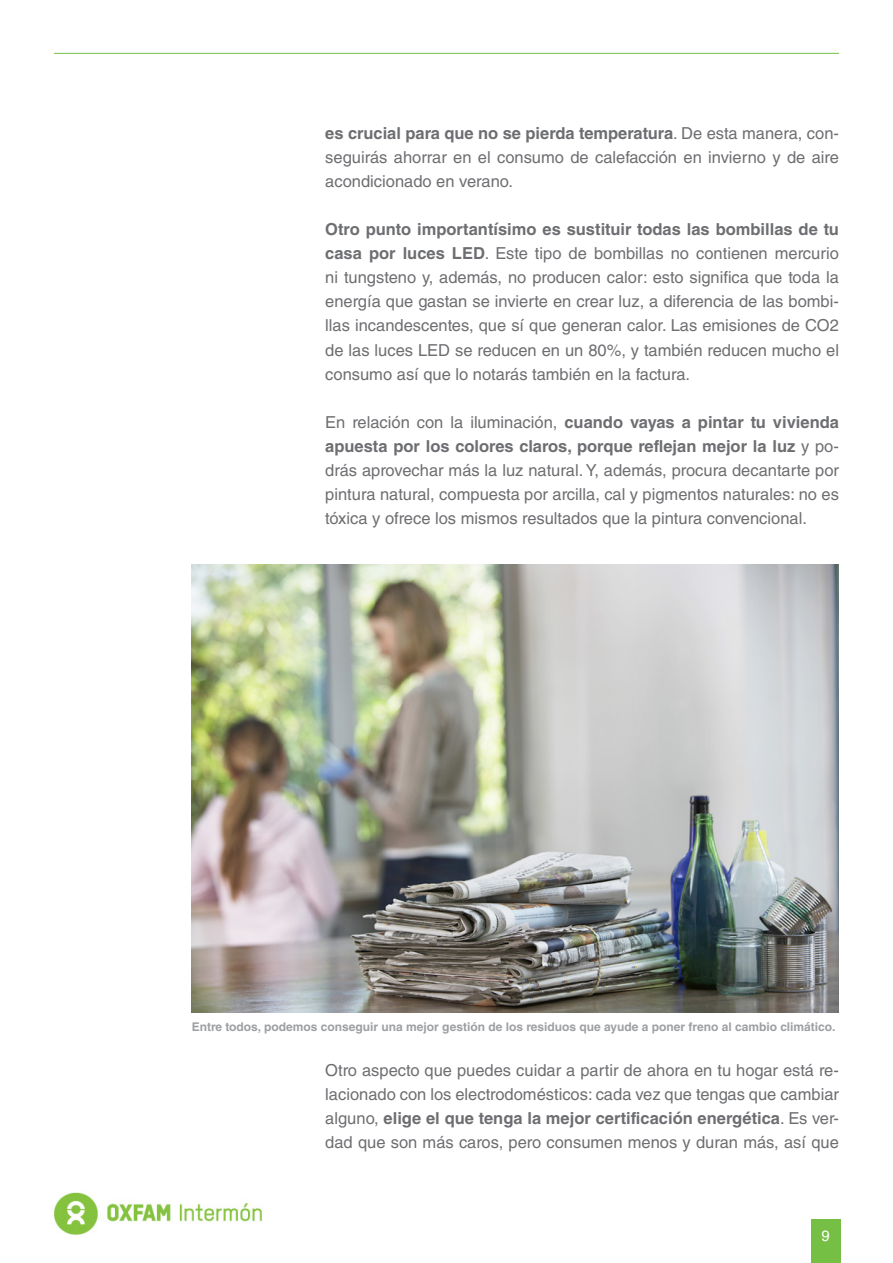
<style>
.page{position:relative;width:893px;height:1263px;background:#fff}
.page>*{position:absolute;margin:0;border:0;box-sizing:border-box;transform-origin:0 0}
.t1{font:16.5px/24px "Helvetica LT Std";color:#6d6e71;text-align:justify}
.t2{font:15px "Helvetica LT Std";color:#fff}
.t3{font:700 12px "Helvetica LT Std";color:#9d9fa2}
.s1{font-weight:700}
</style>
<div class="page">
<div style="left:811px;top:1220px;width:30px;height:43px;background:#75c044"></div>
<hr style="left:54px;top:53px;width:785px;height:1px;background:#75c044">
<img style="left:54px;top:1192px;width:208px;height:43px">
<img style="left:192px;top:564px;width:647px;height:448px">
<p class="t1" style="left:325px;top:122px;width:515px"><span class="s1">es crucial para que no se pierda temperatura</span>. De esta manera, con&shy;seguirás ahorrar en el consumo de calefacción en invierno y de aire acondicionado en verano.</p>
<p class="t1" style="left:325px;top:218px;width:515px"><span class="s1">Otro punto importantísimo es sustituir todas las bombillas de tu casa por luces LED</span>. Este tipo de bombillas no contienen mercurio ni tungsteno y, además, no producen calor: esto significa que toda la energía que gastan se invierte en crear luz, a diferencia de las bombi&shy;llas incandescentes, que sí que generan calor. Las emisiones de CO2 de las luces LED se reducen en un 80%, y también reducen mucho el consumo así que lo notarás también en la factura.</p>
<p class="t1" style="left:325px;top:410px;width:515px">En relación con la iluminación, <span class="s1">cuando vayas a pintar tu vivienda apuesta por los colores claros, porque reflejan mejor la luz</span> y po&shy;drás aprovechar más la luz natural. Y, además, procura decantarte por pintura natural, compuesta por arcilla, cal y pigmentos naturales: no es tóxica y ofrece los mismos resultados que la pintura convencional.</p>
<p class="t3" style="left:192px;top:1020px;width:645px">Entre todos, podemos conseguir una mejor gestión de los residuos que ayude a poner freno al cambio climático.</p>
<p class="t1" style="left:325px;top:1058px;width:515px">Otro aspecto que puedes cuidar a partir de ahora en tu hogar está re&shy;lacionado con los electrodomésticos: cada vez que tengas que cambiar alguno, <span class="s1">elige el que tenga la mejor certificación energética</span>. Es ver&shy;dad que son más caros, pero consumen menos y duran más, así que</p>
<p class="t2" style="left:821px;top:1227px;width:10px">9</p>
</div>
